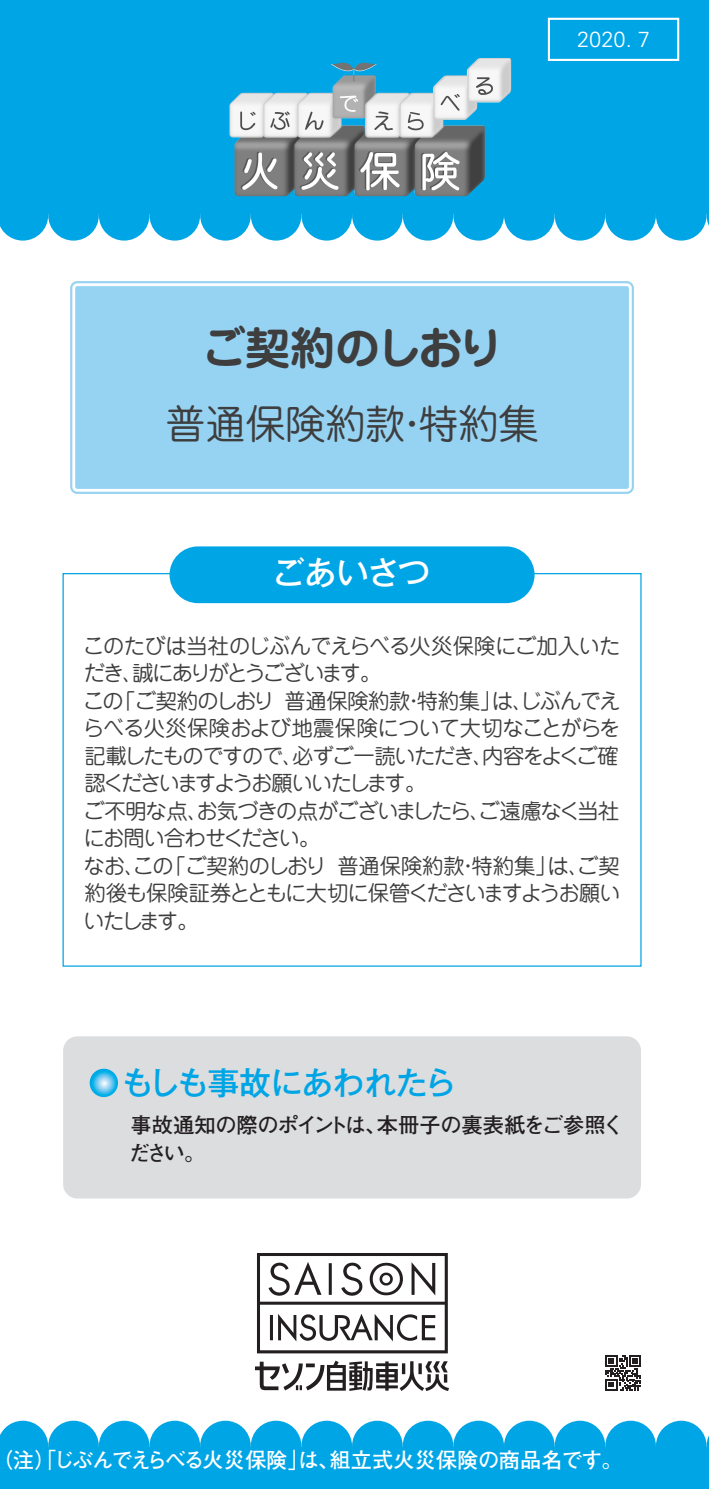
<style>
.page{position:relative;width:709px;height:1489px;background:#fff}
.page>*{position:absolute;margin:0;border:0;box-sizing:border-box;transform-origin:0 0}
.t1{font:45px "Jun 501 Pro Bold 90 pv RKSJ H";letter-spacing:-.055em;color:#3e3e3f}
.t2{font:40px "Jun 201 Pro Regular 90 pv RKSJ H";color:#3e3e3f}
.t3{font:32.5px "Gothic MB101 Pro Medium 90 pv RKSJ H";letter-spacing:-.035em;color:#fff}
.t4{font:32px "Gothic MB101 Pro Medium 90 pv RKSJ H";letter-spacing:-.025em;color:#00a5e5}
.t5{font:300 22px "Univers";color:#fff}
.t6{font:21.25px/27.5px "Jun 201 Pro Regular 90 pv RKSJ H";letter-spacing:-.05em;color:#3e3e3f}
.t7{font:21.25px "Futo Go B101 Pro Bold 90 pv RKSJ H";letter-spacing:-.02em;color:#fff}
.t8{font:21.25px/27.5px "Futo Go B101 Pro Bold 90 pv RKSJ H";letter-spacing:-.015em;color:#231f20}
</style>
<div class="page">
<div style="left:0;top:0;width:709px;height:214px;background:#00a5e5"></div>
<svg style="left:0;top:214px;width:48px;height:26px"></svg>
<div style="left:48px;top:190px;width:51px;height:50px;background:#00a5e5;border-radius:50%"></div>
<div style="left:99px;top:190px;width:50px;height:50px;background:#00a5e5;border-radius:50%"></div>
<div style="left:149px;top:190px;width:51px;height:50px;background:#00a5e5;border-radius:50%"></div>
<div style="left:200px;top:190px;width:51px;height:50px;background:#00a5e5;border-radius:50%"></div>
<div style="left:251px;top:190px;width:50px;height:50px;background:#00a5e5;border-radius:50%"></div>
<div style="left:301px;top:190px;width:51px;height:50px;background:#00a5e5;border-radius:50%"></div>
<div style="left:352px;top:190px;width:51px;height:50px;background:#00a5e5;border-radius:50%"></div>
<div style="left:403px;top:190px;width:50px;height:50px;background:#00a5e5;border-radius:50%"></div>
<div style="left:453px;top:190px;width:51px;height:50px;background:#00a5e5;border-radius:50%"></div>
<div style="left:504px;top:190px;width:50px;height:50px;background:#00a5e5;border-radius:50%"></div>
<div style="left:554px;top:190px;width:51px;height:50px;background:#00a5e5;border-radius:50%"></div>
<div style="left:605px;top:190px;width:51px;height:50px;background:#00a5e5;border-radius:50%"></div>
<div style="left:656px;top:190px;width:50px;height:50px;background:#00a5e5;border-radius:50%"></div>
<svg style="left:706px;top:214px;width:3px;height:12px"></svg>
<div style="left:0;top:1447px;width:709px;height:41px;background:#00a5e5"></div>
<svg style="left:0;top:1420px;width:48px;height:27px"></svg>
<div style="left:48px;top:1420px;width:51px;height:51px;background:#00a5e5;border-radius:50%"></div>
<div style="left:99px;top:1420px;width:50px;height:51px;background:#00a5e5;border-radius:50%"></div>
<div style="left:149px;top:1420px;width:51px;height:51px;background:#00a5e5;border-radius:50%"></div>
<div style="left:200px;top:1420px;width:51px;height:51px;background:#00a5e5;border-radius:50%"></div>
<div style="left:251px;top:1420px;width:50px;height:51px;background:#00a5e5;border-radius:50%"></div>
<div style="left:301px;top:1420px;width:51px;height:51px;background:#00a5e5;border-radius:50%"></div>
<div style="left:352px;top:1420px;width:51px;height:51px;background:#00a5e5;border-radius:50%"></div>
<div style="left:403px;top:1420px;width:50px;height:51px;background:#00a5e5;border-radius:50%"></div>
<div style="left:453px;top:1420px;width:51px;height:51px;background:#00a5e5;border-radius:50%"></div>
<div style="left:504px;top:1420px;width:50px;height:51px;background:#00a5e5;border-radius:50%"></div>
<div style="left:554px;top:1420px;width:51px;height:51px;background:#00a5e5;border-radius:50%"></div>
<div style="left:605px;top:1420px;width:51px;height:51px;background:#00a5e5;border-radius:50%"></div>
<div style="left:656px;top:1420px;width:50px;height:51px;background:#00a5e5;border-radius:50%"></div>
<svg style="left:706px;top:1435px;width:3px;height:12px"></svg>
<div style="left:62px;top:272px;width:580px;height:230px;border:3px solid #fff;border-radius:14px"></div>
<div style="left:63px;top:1036px;width:578px;height:162px;background:#dcdddf;border-radius:14px"></div>
<div style="left:70px;top:281px;width:564px;height:213px;background:#96d3f3;border-radius:7px"></div>
<div style="left:72px;top:283px;width:559px;height:208px;border:3px solid #fff;border-radius:4px"></div>
<img style="left:256px;top:1253px;width:192px;height:137px">
<img style="left:229px;top:58px;width:279px;height:138px">
<div style="left:548px;top:18px;width:131px;height:43px;border:2px solid #fff"></div>
<div style="left:169px;top:546px;width:365px;height:57px;background:#00a5e5;border-radius:28px"></div>
<svg style="left:90px;top:1068px;width:28px;height:28px"></svg>
<svg style="left:605px;top:1355px;width:36px;height:35px"></svg>
<p class="t5" style="left:577px;top:26px;width:74px">2020. 7</p>
<h1 class="t1" style="left:202px;top:312px;width:303px">ご契約のしおり</h1>
<h2 class="t2" style="left:165px;top:392px;width:375px">普通保険約款・特約集</h2>
<h3 class="t3" style="left:272px;top:545px;width:159px">ごあいさつ</h3>
<p class="t6" style="left:83px;top:629px;width:539px">このたびは当社のじぶんでえらべる火災保険にご加入いただき、誠にありがとうございます。<br>この「ご契約のしおり 普通保険約款・特約集」は、じぶんでえらべる火災保険および地震保険について大切なことがらを記載したものですので、必ずご一読いただき、内容をよくご確認くださいますようお願いいたします。<br>ご不明な点、お気づきの点がございましたら、ご遠慮なく当社にお問い合わせください。<br>なお、この「ご契約のしおり 普通保険約款・特約集」は、ご契約後も保険証券とともに大切に保管くださいますようお願いいたします。</p>
<h3 class="t4" style="left:122px;top:1056px;width:336px">もしも事故にあわれたら</h3>
<p class="t8" style="left:129px;top:1108px;width:497px">事故通知の際のポイントは、本冊子の裏表紙をご参照ください。</p>
<p class="t7" style="left:-9px;top:1442px;width:633px">（注）「じぶんでえらべる火災保険」は、組立式火災保険の商品名です。</p>
</div>
